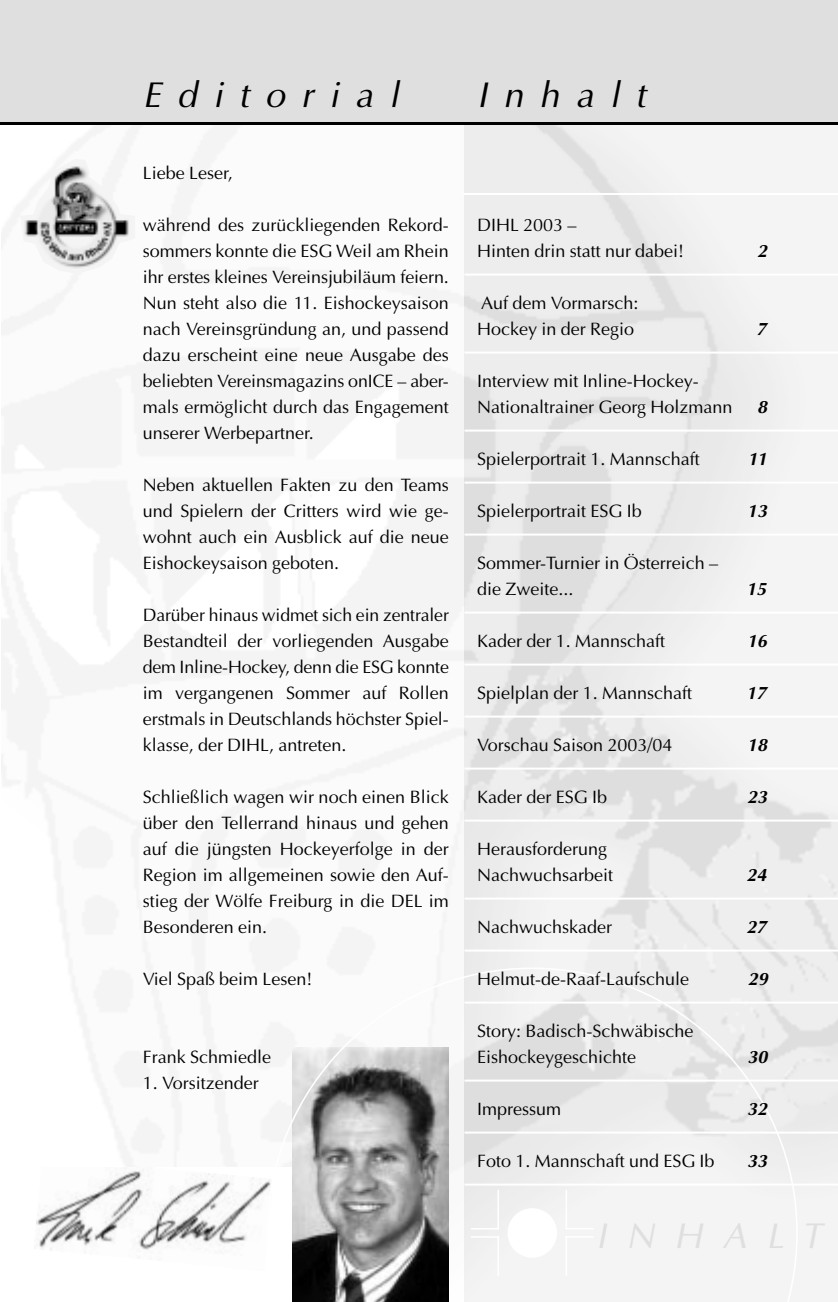
<style>
.page{position:relative;width:838px;height:1302px;background:#fff}
.page>*{position:absolute;margin:0;border:0;box-sizing:border-box;transform-origin:0 0}
.t1{font:italic 36px "Optima";letter-spacing:.445em;color:#000}
.t2{font:italic 36px "Optima";letter-spacing:.555em;color:#dfdfdf}
.t3{font:18px/26px "Optima";color:#000}
.t4{font:italic 700 18px "Optima";color:#000}
</style>
<div class="page">
<div style="left:0;top:0;width:838px;height:122px;background:#dfdfdf"></div>
<hr style="left:0;top:122px;width:838px;height:3px;background:#000">
<img style="left:36px;top:1169px;width:231px;height:82px">
<svg style="left:267px;top:967px;width:531px;height:335px"></svg>
<div style="left:508px;top:1208px;width:49px;height:50px;background:#fff;border-radius:50%"></div>
<hr style="left:566px;top:1190px;width:1px;height:39px;background:#fff">
<hr style="left:566px;top:1228px;width:28px;height:2px;background:#fff">
<hr style="left:566px;top:1236px;width:28px;height:2px;background:#fff">
<hr style="left:566px;top:1237px;width:1px;height:39px;background:#fff">
<hr style="left:497px;top:1190px;width:2px;height:39px;background:#fff">
<hr style="left:471px;top:1228px;width:28px;height:2px;background:#fff">
<hr style="left:471px;top:1236px;width:28px;height:2px;background:#fff">
<hr style="left:497px;top:1237px;width:2px;height:39px;background:#fff">
<hr style="left:465px;top:1002px;width:373px;height:2px;background:#fff">
<hr style="left:465px;top:1080px;width:373px;height:2px;background:#fff">
<hr style="left:465px;top:1132px;width:373px;height:2px;background:#fff">
<hr style="left:465px;top:1184px;width:373px;height:2px;background:#fff">
<svg style="left:20px;top:204px;width:115px;height:70px"></svg>
<img style="left:21px;top:159px;width:110px;height:114px">
<h1 class="t1" style="left:143px;top:80px;width:258px">Editorial</h1>
<h1 class="t1" style="left:477px;top:80px;width:170px">Inhalt</h1>
<p class="t3" style="left:143px;top:161px;width:91px">Liebe Leser,</p>
<p class="t3" style="left:143px;top:213px;width:308px;text-align:justify">während des zurückliegenden Rekord&shy;sommers konnte die ESG Weil am Rhein ihr erstes kleines Vereinsjubiläum feiern.<br>Nun steht also die 11. Eishockeysaison nach Vereinsgründung an, und passend dazu erscheint eine neue Ausgabe des beliebten Vereinsmagazins onICE – aber&shy;mals ermöglicht durch das Engagement unserer Werbepartner.</p>
<p class="t3" style="left:143px;top:473px;width:308px;text-align:justify">Neben aktuellen Fakten zu den Teams und Spielern der Critters wird wie ge&shy;wohnt auch ein Ausblick auf die neue Eishockeysaison geboten.</p>
<p class="t3" style="left:143px;top:603px;width:308px;text-align:justify">Darüber hinaus widmet sich ein zentraler Bestandteil der vorliegenden Ausgabe dem Inline-Hockey, denn die ESG konnte im vergangenen Sommer auf Rollen erstmals in Deutschlands höchster Spiel&shy;klasse, der DIHL, antreten.</p>
<p class="t3" style="left:143px;top:785px;width:308px;text-align:justify">Schließlich wagen wir noch einen Blick über den Tellerrand hinaus und gehen auf die jüngsten Hockeyerfolge in der Region im allgemeinen sowie den Auf&shy;stieg der Wölfe Freiburg in die DEL im Besonderen ein.</p>
<p class="t3" style="left:143px;top:967px;width:171px">Viel Spaß beim Lesen!</p>
<p class="t3" style="left:143px;top:1045px;width:130px">Frank Schmiedle</p>
<p class="t3" style="left:143px;top:1071px;width:117px">1. Vorsitzender</p>
<p class="t3" style="left:477px;top:213px;width:209px">DIHL 2003 –<br>Hinten drin statt nur dabei!</p>
<p class="t3" style="left:477px;top:291px;width:163px">Auf dem Vormarsch:<br>Hockey in der Regio</p>
<p class="t3" style="left:477px;top:369px;width:257px">Interview mit Inline-Hockey-<br>Nationaltrainer Georg Holzmann</p>
<p class="t4" style="left:757px;top:243px;width:12px">2</p>
<p class="t4" style="left:757px;top:321px;width:12px">7</p>
<p class="t4" style="left:757px;top:399px;width:12px">8</p>
<p class="t3" style="left:477px;top:447px;width:224px">Spielerportrait 1. Mannschaft</p>
<p class="t4" style="left:748px;top:451px;width:21px">11</p>
<p class="t3" style="left:477px;top:499px;width:166px">Spielerportrait ESG Ib</p>
<p class="t4" style="left:747px;top:503px;width:22px">13</p>
<p class="t3" style="left:477px;top:551px;width:242px">Sommer-Turnier in Österreich – die Zweite...</p>
<p class="t4" style="left:747px;top:581px;width:22px">15</p>
<p class="t3" style="left:477px;top:629px;width:189px">Kader der 1. Mannschaft</p>
<p class="t4" style="left:747px;top:633px;width:22px">16</p>
<p class="t3" style="left:477px;top:681px;width:216px">Spielplan der 1. Mannschaft</p>
<p class="t4" style="left:747px;top:685px;width:22px">17</p>
<p class="t3" style="left:477px;top:733px;width:197px">Vorschau Saison 2003/04</p>
<p class="t4" style="left:747px;top:737px;width:22px">18</p>
<p class="t3" style="left:477px;top:785px;width:131px">Kader der ESG Ib</p>
<p class="t4" style="left:747px;top:789px;width:22px">23</p>
<p class="t3" style="left:477px;top:837px;width:138px">Herausforderung<br>Nachwuchsarbeit</p>
<p class="t4" style="left:747px;top:867px;width:22px">24</p>
<p class="t3" style="left:477px;top:915px;width:137px">Nachwuchskader</p>
<p class="t4" style="left:747px;top:919px;width:22px">27</p>
<p class="t3" style="left:477px;top:967px;width:213px">Helmut-de-Raaf-Laufschule</p>
<p class="t4" style="left:748px;top:971px;width:22px">29</p>
<p class="t3" style="left:477px;top:1019px;width:218px">Story: Badisch-Schwäbische<br>Eishockeygeschichte</p>
<p class="t4" style="left:748px;top:1049px;width:22px">30</p>
<p class="t3" style="left:477px;top:1097px;width:85px">Impressum</p>
<p class="t4" style="left:747px;top:1101px;width:22px">32</p>
<p class="t3" style="left:477px;top:1149px;width:239px">Foto 1. Mannschaft und ESG Ib</p>
<p class="t4" style="left:747px;top:1153px;width:22px">33</p>
<h1 class="t2" style="left:596px;top:1221px;width:226px">INHALT</h1>
</div>
